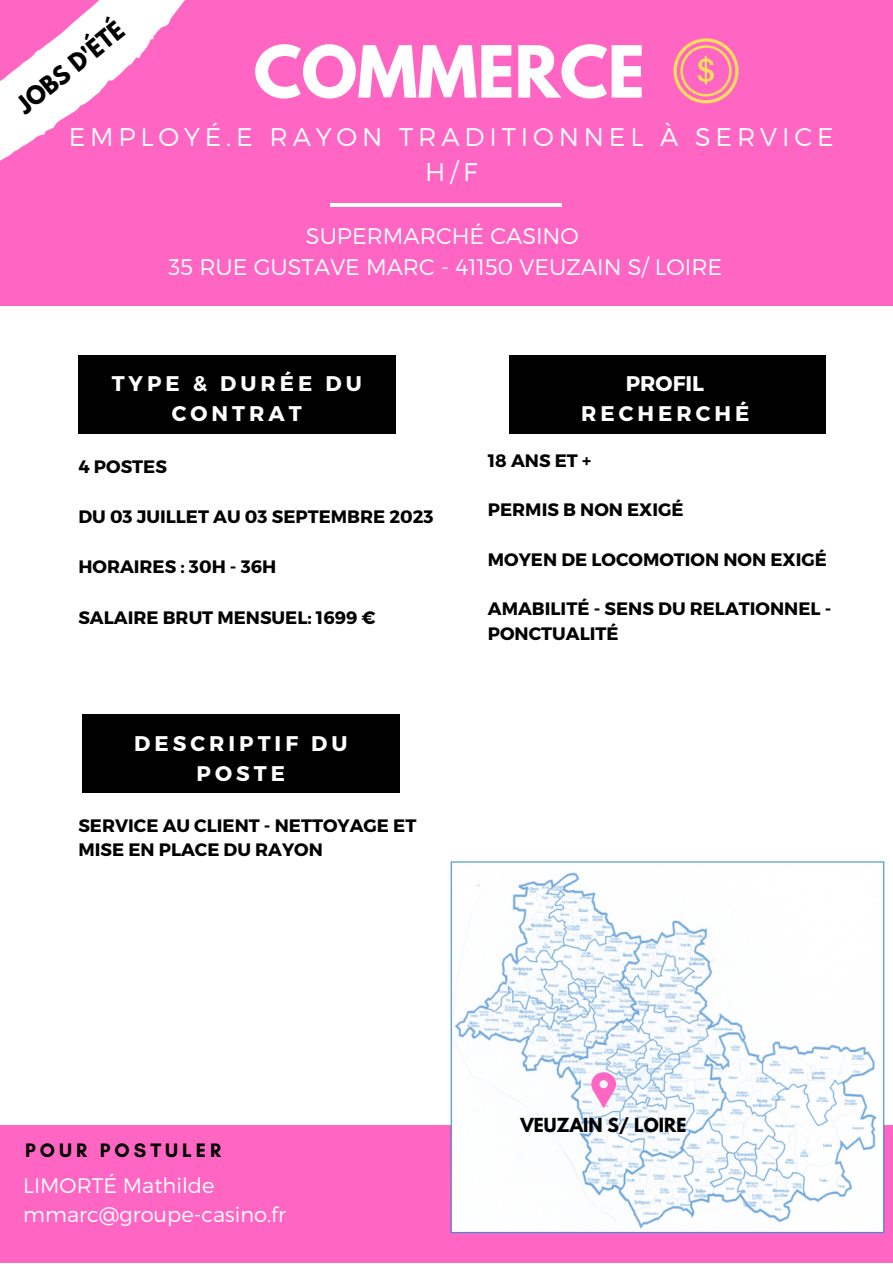
<style>
.page{position:relative;width:893px;height:1264px;background:#fff}
.page>*{position:absolute;margin:0;border:0;box-sizing:border-box;transform-origin:0 0}
.t1{font:700 63.6px "League Spartan";color:#fff}
.t2{font:300 25.5px/34.8px "Montserrat";letter-spacing:.19em;color:#fff;text-align:center}
.t3{font:300 22.5px/30.5px "Montserrat";color:#fff;text-align:center}
.t4{font:700 22.5px "League Spartan";color:#000}
.t5{font:700 21.15px/29.5px "Montserrat";letter-spacing:.19em;color:#fff;text-align:center}
.t6{font:300 21px/28.5px "Montserrat";color:#fff}
.t7{font:700 19.8px "Glacial Indifference";letter-spacing:.2em;color:#000}
.t8{font:700 18px/24.8px "Montserrat";color:#000}
.t9{font:700 17.1px "League Spartan";color:#000}
</style>
<div class="page">
<div style="left:0;top:0;width:892px;height:306px;background:#ff66c4"></div>
<hr style="left:330px;top:203px;width:232px;height:4px;background:#fff">
<div style="left:78px;top:354px;width:317px;height:79px;background:#000"></div>
<div style="left:0;top:1125px;width:892px;height:137px;background:#ff66c4"></div>
<div style="left:83px;top:714px;width:316px;height:79px;background:#000"></div>
<div style="left:509px;top:354px;width:316px;height:79px;background:#000"></div>
<svg style="left:673px;top:38px;width:65px;height:65px"></svg>
<svg style="left:0;top:0;width:185px;height:161px"></svg>
<img style="left:450px;top:862px;width:434px;height:370px">
<svg style="left:591px;top:1072px;width:25px;height:36px"></svg>
<p class="t4" style="left:13px;top:99px;width:131px;rotate:-39deg">JOBS D'ÉTÉ</p>
<h1 class="t1" style="left:254px;top:40px;width:392px">COMMERCE</h1>
<h2 class="t2" style="left:69px;top:118px;width:766px">EMPLOYÉ.E RAYON TRADITIONNEL À SERVICE<br>H/F</h2>
<p class="t3" style="left:169px;top:220px;width:555px">SUPERMARCHÉ CASINO<br>35 RUE GUSTAVE MARC - 41150 VEUZAIN S/ LOIRE</p>
<p class="t5" style="left:112px;top:368px;width:251px">TYPE &amp; DURÉE DU<br>CONTRAT</p>
<p class="t8" style="left:78px;top:453px;width:90px">4 POSTES</p>
<p class="t8" style="left:78px;top:503px;width:356px">DU 03 JUILLET AU 03 SEPTEMBRE 2023</p>
<p class="t8" style="left:78px;top:553px;width:199px">HORAIRES : 30H - 36H</p>
<p class="t8" style="left:78px;top:604px;width:299px">SALAIRE BRUT MENSUEL: 1699 €</p>
<p class="t5" style="left:134px;top:727px;width:215px">DESCRIPTIF DU<br>POSTE</p>
<p class="t8" style="left:78px;top:812px;width:339px">SERVICE AU CLIENT - NETTOYAGE ET<br>MISE EN PLACE DU RAYON</p>
<p class="t5" style="left:581px;top:368px;width:170px">PROFIL<br>RECHERCHÉ</p>
<p class="t8" style="left:488px;top:447px;width:105px">18 ANS ET +</p>
<p class="t8" style="left:488px;top:496px;width:197px">PERMIS B NON EXIGÉ</p>
<p class="t8" style="left:488px;top:546px;width:340px">MOYEN DE LOCOMOTION NON EXIGÉ</p>
<p class="t8" style="left:488px;top:595px;width:345px">AMABILITÉ - SENS DU RELATIONNEL -<br>PONCTUALITÉ</p>
<p class="t7" style="left:25px;top:1138px;width:197px">POUR POSTULER</p>
<p class="t6" style="left:23px;top:1170px;width:264px">LIMORTÉ Mathilde mmarc@groupe-casino.fr</p>
<p class="t9" style="left:520px;top:1116px;width:167px">VEUZAIN S/ LOIRE</p>
</div>
